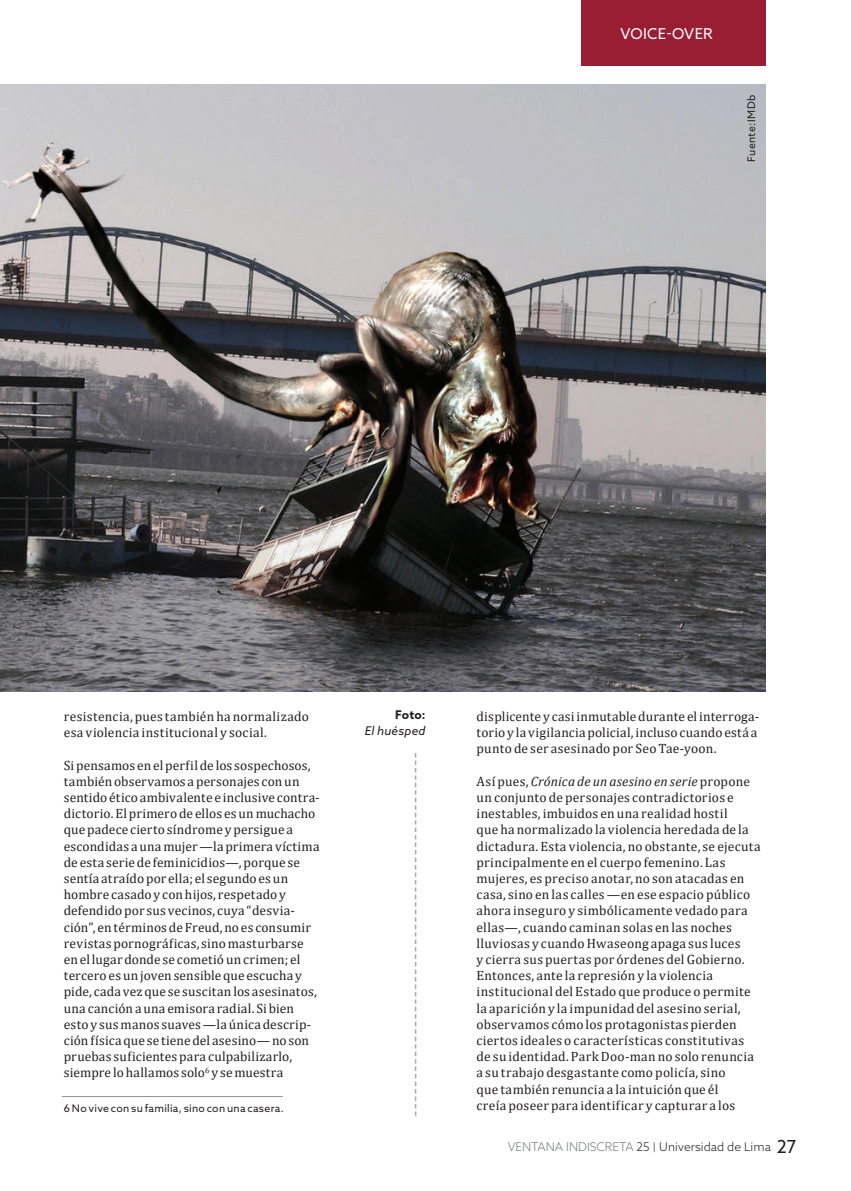
<style>
.page{position:relative;width:851px;height:1191px;background:#fff}
.page>*{position:absolute;margin:0;border:0;box-sizing:border-box;transform-origin:0 0}
.t1{font:15px "Azo Sans";letter-spacing:.025em;color:#fff}
.t2{font:13.5px/16.2px "Cambria";letter-spacing:.015em;color:#231f20}
.t3{font:300 12px "Azo Sans";color:#231f20}
.t4{font:italic 12px "Azo Sans";letter-spacing:.015em;color:#231f20}
.t5{font:700 12px "Azo Sans";color:#231f20}
.t6{font:10.5px "Azo Sans";letter-spacing:.025em;color:#231f20}
.s1{font-style:italic}
.s2{color:#76787b}
.s3{font-size:9.6px}
.s4{font-weight:400;font-size:18px}
</style>
<div class="page">
<div style="left:581px;top:0;width:184px;height:65px;background:#991d33"></div>
<svg style="left:415px;top:753px;width:1px;height:362px"></svg>
<img style="left:0;top:84px;width:765px;height:607px">
<hr style="left:62px;top:1096px;width:221px;height:1px;background:#939598">
<p class="t1" style="left:620px;top:24px;width:94px">VOICE-OVER</p>
<p class="t6" style="left:744px;top:161px;width:68px;rotate:-90deg">Fuente: IMDb</p>
<p class="t2" style="left:64px;top:708px;width:246px">resistencia, pues también ha normalizado esa violencia institucional y social.</p>
<p class="t2" style="left:64px;top:756px;width:257px">Si pensamos en el perfil de los sospechosos, también observamos a personajes con un sentido ético ambivalente e inclusive contra&shy;dictorio. El primero de ellos es un muchacho que padece cierto síndrome y persigue a escondidas a una mujer —la primera víctima de esta serie de feminicidios—, porque se sentía atraído por ella; el segundo es un hombre casado y con hijos, respetado y defendido por sus vecinos, cuya “desvia&shy;ción”, en términos de Freud, no es consumir revistas pornográficas, sino masturbarse en el lugar donde se cometió un crimen; el tercero es un joven sensible que escucha y pide, cada vez que se suscitan los asesinatos, una canción a una emisora radial. Si bien esto y sus manos suaves —la única descrip&shy;ción física que se tiene del asesino— no son pruebas suficientes para culpabilizarlo, siempre lo hallamos solo<sup>6</sup> y se muestra</p>
<p class="t6" style="left:64px;top:1101px;width:221px">6 No vive con su familia, sino con una casera.</p>
<p class="t5" style="left:395px;top:706px;width:32px">Foto:</p>
<p class="t4" style="left:365px;top:722px;width:62px">El huésped</p>
<p class="t2" style="left:476px;top:708px;width:284px">displicente y casi inmutable durante el interroga&shy;torio y la vigilancia policial, incluso cuando está a punto de ser asesinado por Seo Tae-yoon.</p>
<p class="t2" style="left:476px;top:773px;width:285px">Así pues, <span class="s1">Crónica de un asesino en serie</span> propone un conjunto de personajes contradictorios e inestables, imbuidos en una realidad hostil<br>que ha normalizado la violencia heredada de la dictadura. Esta violencia, no obstante, se ejecuta principalmente en el cuerpo femenino. Las mujeres, es preciso anotar, no son atacadas en casa, sino en las calles —en ese espacio público ahora inseguro y simbólicamente vedado para ellas—, cuando caminan solas en las noches lluviosas y cuando Hwaseong apaga sus luces<br>y cierra sus puertas por órdenes del Gobierno.<br>Entonces, ante la represión y la violencia institucional del Estado que produce o permite la aparición y la impunidad del asesino serial, observamos cómo los protagonistas pierden ciertos ideales o características constitutivas de su identidad. Park Doo-man no solo renuncia a su trabajo desgastante como policía, sino<br>que también renuncia a la intuición que él<br>creía poseer para identificar y capturar a los</p>
<p class="t3" style="left:507px;top:1139px;width:290px"><span class="s2">VENTANA INDISCRETA</span> 25 <span class="s3">|</span> Universidad de Lima <span class="s4">27</span></p>
</div>
